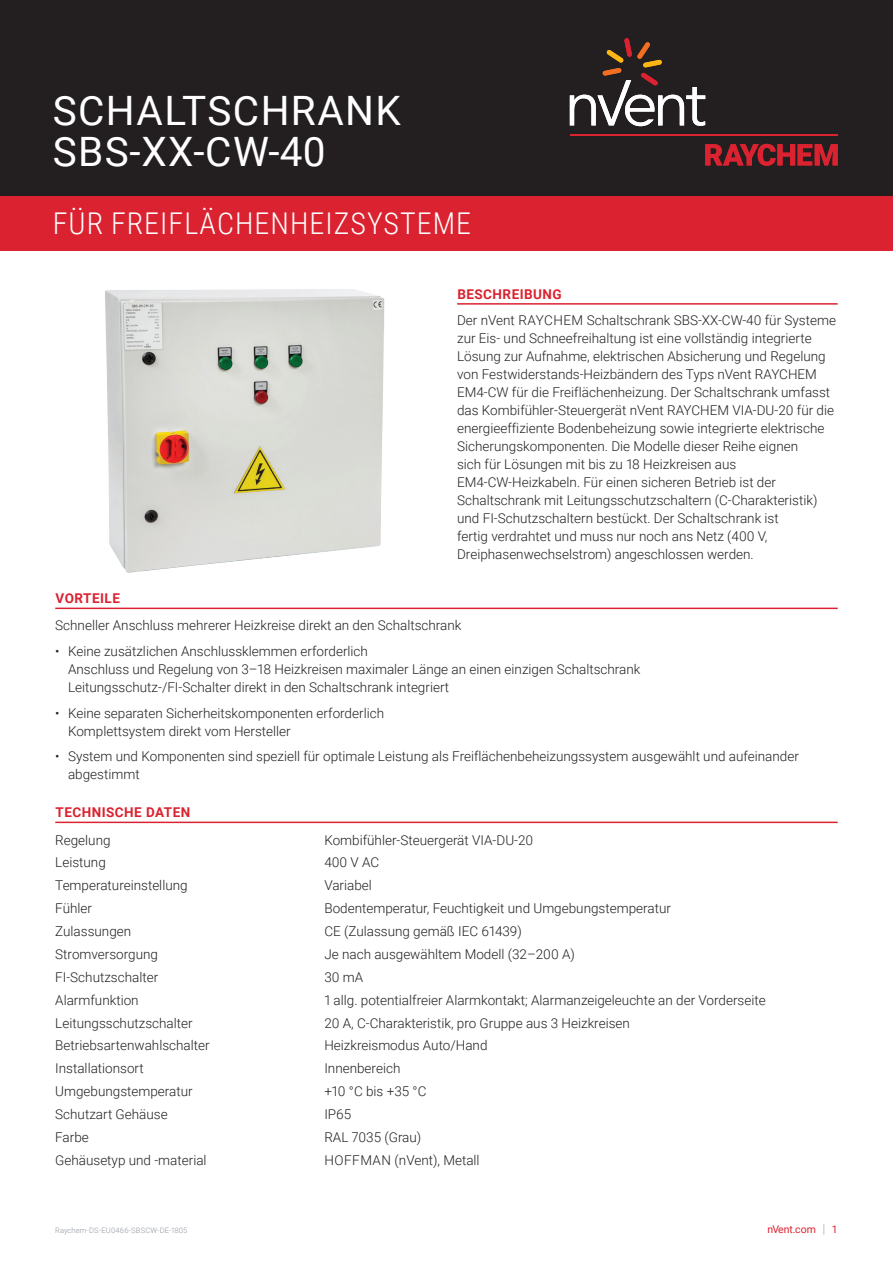
<style>
.page{position:relative;width:893px;height:1263px;background:#fff}
.page>*{position:absolute;margin:0;border:0;box-sizing:border-box;transform-origin:0 0}
.t1{font:40.5px/40.5px "Roboto";letter-spacing:.035em;color:#fff}
.t2{font:300 30px "Roboto Condensed";letter-spacing:.035em;color:#fff}
.t3{font:300 13.5px/18px "Roboto";color:#231f20}
.t4{font:700 13.5px "Roboto";letter-spacing:.035em;color:#db2230}
.t5{font:10.5px "Roboto";color:#db2230}
.t6{font:300 7.5px "Roboto";letter-spacing:.015em;color:#8f959e}
.s1{font-weight:300;font-size:12.6px;color:#8f959e}
</style>
<div class="page">
<div style="left:0;top:0;width:893px;height:196px;background:#231f20"></div>
<div style="left:0;top:196px;width:893px;height:55px;background:#db2230"></div>
<hr style="left:457px;top:303px;width:381px;height:2px;background:#db2230">
<svg style="left:705px;top:144px;width:133px;height:22px"></svg>
<hr style="left:570px;top:134px;width:268px;height:2px;background:#db2230">
<svg style="left:570px;top:38px;width:135px;height:88px"></svg>
<hr style="left:55px;top:608px;width:783px;height:1px;background:#db2230">
<hr style="left:55px;top:822px;width:783px;height:1px;background:#db2230">
<img style="left:105px;top:289px;width:280px;height:284px">
<svg style="left:144px;top:343px;width:7px;height:5px"></svg>
<h1 class="t1" style="left:53px;top:89px;width:350px">SCHALTSCHRANK<br>SBS-XX-CW-40</h1>
<h2 class="t2" style="left:53px;top:202px;width:420px">FÜR FREIFLÄCHENHEIZSYSTEME</h2>
<p class="t4" style="left:457px;top:285px;width:106px">BESCHREIBUNG</p>
<p class="t3" style="left:457px;top:311px;width:380px">Der nVent RAYCHEM Schaltschrank SBS-XX-CW-40 für Systeme zur Eis- und Schneefreihaltung ist eine vollständig integrierte Lösung zur Aufnahme, elektrischen Absicherung und Regelung von Festwiderstands-Heizbändern des Typs nVent RAYCHEM EM4-CW für die Freiflächenheizung. Der Schaltschrank umfasst das Kombifühler-Steuergerät nVent RAYCHEM VIA-DU-20 für die energieeffiziente Bodenbeheizung sowie integrierte elektrische Sicherungskomponenten. Die Modelle dieser Reihe eignen<br>sich für Lösungen mit bis zu 18 Heizkreisen aus EM4-CW-Heizkabeln. Für einen sicheren Betrieb ist der Schaltschrank mit Leitungsschutzschaltern (C-Charakteristik) und FI-Schutzschaltern bestückt. Der Schaltschrank ist<br>fertig verdrahtet und muss nur noch ans Netz (400 V, Dreiphasenwechselstrom) angeschlossen werden.</p>
<p class="t4" style="left:56px;top:589px;width:66px">VORTEILE</p>
<p class="t3" style="left:55px;top:615px;width:408px">Schneller Anschluss mehrerer Heizkreise direkt an den Schaltschrank</p>
<p class="t3" style="left:68px;top:642px;width:574px;text-indent:-13px">• Keine zusätzlichen Anschlussklemmen erforderlich<br>Anschluss und Regelung von 3–18 Heizkreisen maximaler Länge an einen einzigen Schaltschrank<br>Leitungsschutz-/FI-Schalter direkt in den Schaltschrank integriert</p>
<p class="t3" style="left:68px;top:703px;width:318px;text-indent:-13px">• Keine separaten Sicherheitskomponenten erforderlich<br>Komplettsystem direkt vom Hersteller</p>
<p class="t3" style="left:68px;top:746px;width:732px;text-indent:-13px">• System und Komponenten sind speziell für optimale Leistung als Freiflächenbeheizungssystem ausgewählt und aufeinander abgestimmt</p>
<p class="t4" style="left:56px;top:803px;width:136px">TECHNISCHE DATEN</p>
<p class="t3" style="left:55px;top:830px;width:57px">Regelung</p>
<p class="t3" style="left:324px;top:830px;width:210px">Kombifühler-Steuergerät VIA-DU-20</p>
<p class="t3" style="left:55px;top:853px;width:52px">Leistung</p>
<p class="t3" style="left:324px;top:853px;width:56px">400 V AC</p>
<p class="t3" style="left:55px;top:876px;width:134px">Temperatureinstellung</p>
<p class="t3" style="left:324px;top:876px;width:49px">Variabel</p>
<p class="t3" style="left:55px;top:899px;width:38px">Fühler</p>
<p class="t3" style="left:324px;top:899px;width:348px">Bodentemperatur, Feuchtigkeit und Umgebungstemperatur</p>
<p class="t3" style="left:55px;top:922px;width:77px">Zulassungen</p>
<p class="t3" style="left:324px;top:922px;width:199px">CE (Zulassung gemäß IEC 61439)</p>
<p class="t3" style="left:55px;top:945px;width:104px">Stromversorgung</p>
<p class="t3" style="left:324px;top:945px;width:252px">Je nach ausgewähltem Modell (32–200 A)</p>
<p class="t3" style="left:55px;top:967px;width:105px">FI-Schutzschalter</p>
<p class="t3" style="left:324px;top:967px;width:40px">30 mA</p>
<p class="t3" style="left:55px;top:990px;width:85px">Alarmfunktion</p>
<p class="t3" style="left:324px;top:990px;width:443px">1 allg. potentialfreier Alarmkontakt; Alarmanzeigeleuchte an der Vorderseite</p>
<p class="t3" style="left:55px;top:1013px;width:139px">Leitungsschutzschalter</p>
<p class="t3" style="left:324px;top:1013px;width:307px">20 A, C-Charakteristik, pro Gruppe aus 3 Heizkreisen</p>
<p class="t3" style="left:55px;top:1036px;width:156px">Betriebsartenwahlschalter</p>
<p class="t3" style="left:324px;top:1036px;width:165px">Heizkreismodus Auto/Hand</p>
<p class="t3" style="left:55px;top:1059px;width:90px">Installationsort</p>
<p class="t3" style="left:324px;top:1059px;width:78px">Innenbereich</p>
<p class="t3" style="left:55px;top:1082px;width:139px">Umgebungstemperatur</p>
<p class="t3" style="left:324px;top:1082px;width:104px">+10 °C bis +35 °C</p>
<p class="t3" style="left:55px;top:1105px;width:114px">Schutzart Gehäuse</p>
<p class="t3" style="left:324px;top:1105px;width:29px">IP65</p>
<p class="t3" style="left:55px;top:1128px;width:35px">Farbe</p>
<p class="t3" style="left:324px;top:1128px;width:98px">RAL 7035 (Grau)</p>
<p class="t3" style="left:55px;top:1150px;width:153px">Gehäusetyp und -material</p>
<p class="t3" style="left:325px;top:1150px;width:157px">HOFFMAN (nVent), Metall</p>
<p class="t6" style="left:55px;top:1225px;width:134px">Raychem-DS-EU0466-SBSCW-DE-1805</p>
<p class="t5" style="left:767px;top:1222px;width:72px">nVent.com <span class="s1">|</span> 1</p>
</div>
